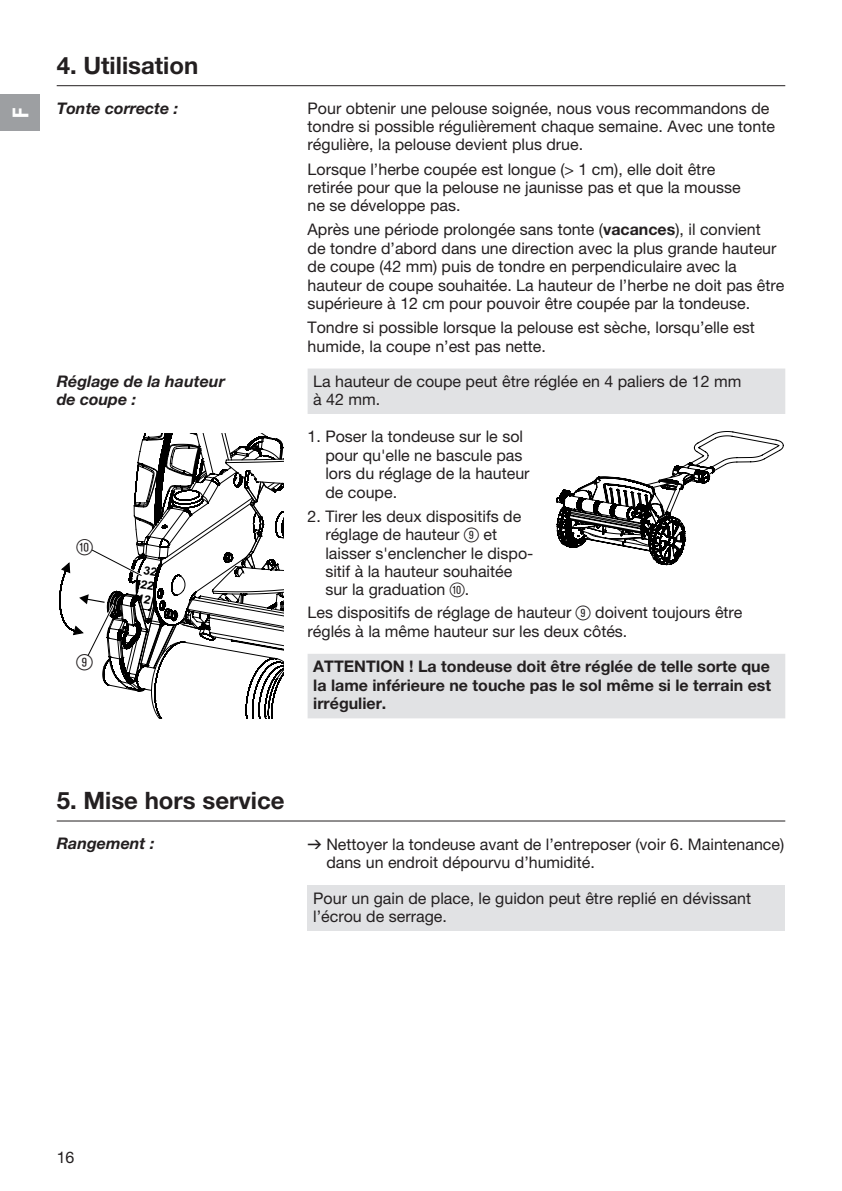
<style>
.page{position:relative;width:842px;height:1191px;background:#fff}
.page>*{position:absolute;margin:0;border:0;box-sizing:border-box;transform-origin:0 0}
.t1{font:700 24px "GARDENA Pro";color:#231f20}
.t2{font:22px "Ziffernim Kreisund Quadrat BQ";color:#231f20}
.t3{font:22px "GARDENA Pro Bo Cond";color:#fff}
.t4{font:16px/18.4px "GARDENA Pro";color:#231f20}
.t5{font:700 16px/18.4px "GARDENA Pro";color:#231f20;text-align:justify}
.t6{font:italic 700 16px/18.4px "GARDENA Pro";color:#231f20}
.s1{font-weight:700}
.s2{font-family:"Ziffernim Kreisund Quadrat BQ";font-size:20px}
.s3{font-family:"Formdruck"}
</style>
<div class="page">
<svg style="left:308px;top:368px;width:477px;height:350px"></svg>
<hr style="left:57px;top:85px;width:728px;height:1px;background:#231f20">
<svg style="left:556px;top:431px;width:229px;height:139px"></svg>
<div style="left:308px;top:885px;width:477px;height:45px;background:#e1e2e4"></div>
<hr style="left:57px;top:820px;width:728px;height:1px;background:#231f20">
<div style="left:0;top:95px;width:40px;height:36px;background:#9d9fa2"></div>
<svg style="left:59px;top:433px;width:224px;height:285px"></svg>
<h2 class="t3" style="left:7px;top:118px;width:12px;rotate:-90deg">F</h2>
<h1 class="t1" style="left:57px;top:50px;width:143px">4. Utilisation</h1>
<p class="t6" style="left:57px;top:98px;width:123px">Tonte correcte :</p>
<p class="t4" style="left:308px;top:98px;width:469px">Pour obtenir une pelouse soignée, nous vous recommandons de tondre si possible régulièrement chaque semaine. Avec une tonte régulière, la pelouse devient plus drue.</p>
<p class="t4" style="left:308px;top:159px;width:434px">Lorsque l’herbe coupée est longue (&gt; 1 cm), elle doit être retirée pour que la pelouse ne jaunisse pas et que la mousse ne se développe pas.</p>
<p class="t4" style="left:308px;top:220px;width:478px">Après une période prolongée sans tonte (<span class="s1">vacances</span>), il convient<br>de tondre d’abord dans une direction avec la plus grande hauteur de coupe (42 mm) puis de tondre en perpendiculaire avec la hauteur de coupe souhaitée. La hauteur de l’herbe ne doit pas être supérieure à 12 cm pour pouvoir être coupée par la tondeuse.</p>
<p class="t4" style="left:308px;top:318px;width:449px">Tondre si possible lorsque la pelouse est sèche, lorsqu’elle est humide, la coupe n’est pas nette.</p>
<p class="t6" style="left:57px;top:372px;width:170px">Réglage de la hauteur de coupe :</p>
<p class="t4" style="left:313px;top:372px;width:430px">La hauteur de coupe peut être réglée en 4 paliers de 12 mm à 42 mm.</p>
<p class="t4" style="left:325px;top:427px;width:206px;text-indent:-18px">1. Poser la tondeuse sur le sol pour qu'elle ne bascule pas lors du réglage de la hauteur de coupe.</p>
<p class="t4" style="left:325px;top:506px;width:208px;text-indent:-18px">2. Tirer les deux dispositifs de réglage de hauteur <span class="s2">9</span> et laisser s'enclencher le dispo&shy;sitif à la hauteur souhaitée sur la graduation <span class="s2">0</span>.</p>
<p class="t4" style="left:308px;top:603px;width:436px">Les dispositifs de réglage de hauteur <span class="s2">9</span> doivent toujours être réglés à la même hauteur sur les deux côtés.</p>
<p class="t5" style="left:313px;top:657px;width:459px">ATTENTION ! La tondeuse doit être réglée de telle sorte que la lame inférieure ne touche pas le sol même si le terrain est irrégulier.</p>
<h2 class="t2" style="left:76px;top:535px;width:18px">0</h2>
<h2 class="t2" style="left:77px;top:649px;width:18px">9</h2>
<h1 class="t1" style="left:57px;top:785px;width:230px">5. Mise hors service</h1>
<p class="t6" style="left:57px;top:833px;width:99px">Rangement :</p>
<p class="t4" style="left:326px;top:835px;width:459px;text-indent:-19px"><span class="s3">v</span> Nettoyer la tondeuse avant de l’entreposer (voir 6. Maintenance) dans un endroit dépourvu d’humidité.</p>
<p class="t4" style="left:313px;top:888px;width:439px">Pour un gain de place, le guidon peut être replié en dévissant l’écrou de serrage.</p>
<p class="t4" style="left:57px;top:1147px;width:19px">16</p>
</div>
